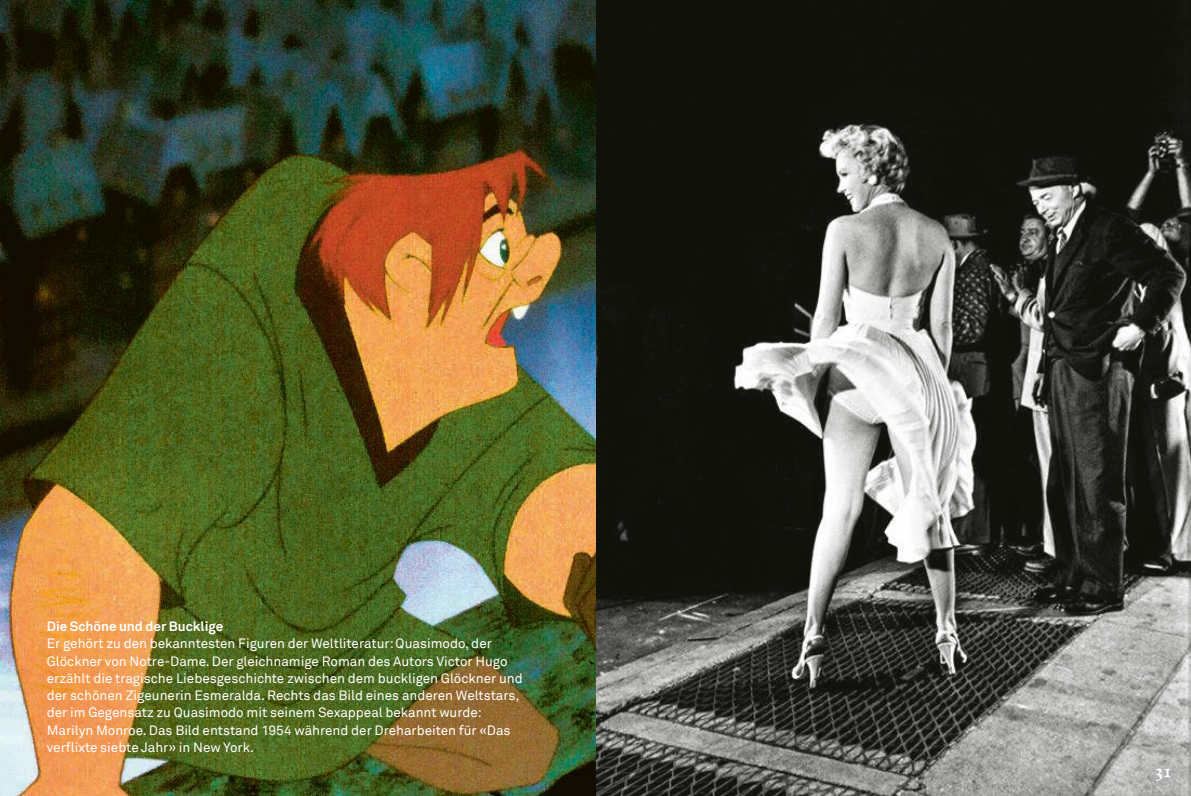
<style>
.page{position:relative;width:1191px;height:796px;background:#fff}
.page>*{position:absolute;margin:0;border:0;box-sizing:border-box;transform-origin:0 0}
.t1{font:600 18px "Proforma";color:#fff}
.t2{font:13.5px/17.2px "Akkurat Helsana";color:#fff}
.t3{font:700 13.5px "Akkurat Helsana";color:#fff}
</style>
<div class="page">
<img style="left:595px;top:0;width:595px;height:795px">
<img style="left:0;top:0;width:595px;height:795px">
<p class="t3" style="left:47px;top:618px;width:178px">Die Schöne und der Bucklige</p>
<p class="t2" style="left:47px;top:635px;width:477px">Er gehört zu den bekanntesten Figuren der Weltliteratur: Quasimodo, der Glöckner von Notre-Dame. Der gleichnamige Roman des Autors Victor Hugo erzählt die tragische Liebesgeschichte zwischen dem buckligen Glöckner und der schönen Zigeunerin Esmeralda. Rechts das Bild eines anderen Weltstars, der im Gegensatz zu Quasimodo mit seinem Sexappeal bekannt wurde:<br>Marilyn Monroe. Das Bild entstand 1954 während der Dreharbeiten für «Das verflixte siebte Jahr» in New York.</p>
<h1 class="t1" style="left:1154px;top:763px;width:19px">31</h1>
</div>
